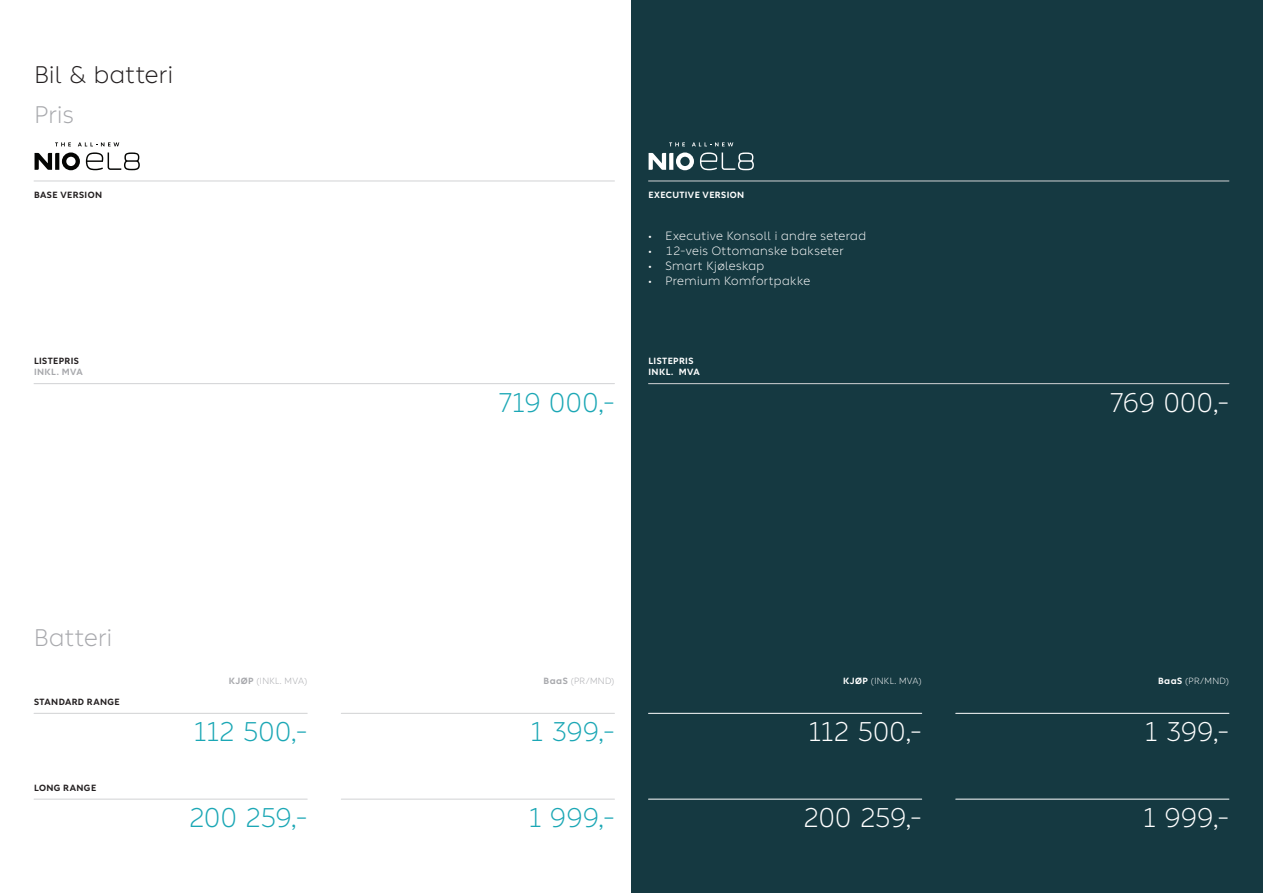
<style>
.page{position:relative;width:1263px;height:893px;background:#fff}
.page>*{position:absolute;margin:0;border:0;box-sizing:border-box;transform-origin:0 0}
.t1{font:300 27px "Blue Sky Standard";letter-spacing:.005em;color:#1ba7b5}
.t2{font:300 27px "Blue Sky Standard";letter-spacing:.005em;color:#fff}
.t3{font:300 24px "Blue Sky Standard";letter-spacing:.015em;color:#231f20}
.t4{font:300 24px "Blue Sky Standard";letter-spacing:.015em;color:#a8a9ad}
.t5{font:300 12px "Blue Sky Standard";letter-spacing:.03em;color:#fff}
.t6{font:700 9px "Blue Sky Standard";letter-spacing:.045em;color:#231f20}
.t7{font:700 9px/12px "Blue Sky Standard";letter-spacing:.045em;color:#fff}
.t8{font:300 9px "Blue Sky Standard";letter-spacing:.035em;color:#a8a9ad}
.t9{font:300 9px "Blue Sky Standard";letter-spacing:.035em;color:#fff}
.t10{font:700 9px "Blue Sky Standard";letter-spacing:.045em;color:#a8a9ad}
.s1{font-weight:400;font-size:9px}
.s2{font-weight:700}
</style>
<div class="page">
<div style="left:631px;top:0;width:632px;height:893px;background:#153941"></div>
<hr style="left:648px;top:181px;width:581px;height:1px;background:#d1d2d4">
<hr style="left:34px;top:181px;width:580px;height:1px;background:#d1d2d4">
<hr style="left:34px;top:383px;width:580px;height:1px;background:#d1d2d4">
<hr style="left:34px;top:713px;width:273px;height:1px;background:#d1d2d4">
<hr style="left:648px;top:713px;width:274px;height:1px;background:#fff">
<hr style="left:341px;top:713px;width:273px;height:1px;background:#d1d2d4">
<hr style="left:956px;top:713px;width:273px;height:1px;background:#fff">
<hr style="left:34px;top:799px;width:273px;height:1px;background:#d1d2d4">
<hr style="left:648px;top:799px;width:274px;height:1px;background:#fff">
<hr style="left:341px;top:799px;width:273px;height:1px;background:#d1d2d4">
<hr style="left:956px;top:799px;width:273px;height:1px;background:#fff">
<hr style="left:648px;top:383px;width:581px;height:1px;background:#d1d2d4">
<svg style="left:86px;top:152px;width:54px;height:18px"></svg>
<svg style="left:35px;top:152px;width:45px;height:18px"></svg>
<svg style="left:55px;top:142px;width:16px;height:4px"></svg>
<svg style="left:78px;top:142px;width:41px;height:4px"></svg>
<svg style="left:700px;top:152px;width:54px;height:18px"></svg>
<svg style="left:649px;top:152px;width:45px;height:18px"></svg>
<svg style="left:669px;top:142px;width:16px;height:4px"></svg>
<svg style="left:692px;top:142px;width:41px;height:4px"></svg>
<h2 class="t3" style="left:34px;top:62px;width:140px">Bil &amp; batteri</h2>
<h2 class="t4" style="left:34px;top:102px;width:41px">Pris</h2>
<p class="t6" style="left:34px;top:190px;width:70px">BASE VERSION</p>
<p class="t7" style="left:648px;top:189px;width:97px">EXECUTIVE VERSION</p>
<p class="t6" style="left:34px;top:355px;width:47px">LISTEPRIS</p>
<p class="t10" style="left:34px;top:367px;width:50px">INKL. MVA</p>
<h1 class="t1" style="left:498px;top:388px;width:118px">719 000,-</h1>
<p class="t5" style="left:648px;top:229px;width:219px"><span class="s1">•</span> Executive Konsoll i andre seterad</p>
<p class="t5" style="left:648px;top:244px;width:197px"><span class="s1">•</span> 12-veis Ottomanske bakseter</p>
<p class="t5" style="left:648px;top:259px;width:117px"><span class="s1">•</span> Smart Kjøleskap</p>
<p class="t5" style="left:648px;top:274px;width:163px"><span class="s1">•</span> Premium Komfortpakke</p>
<p class="t7" style="left:648px;top:354px;width:53px">LISTEPRIS<br>INKL. MVA</p>
<h1 class="t2" style="left:1110px;top:388px;width:121px">769 000,-</h1>
<h2 class="t4" style="left:34px;top:625px;width:80px">Batteri</h2>
<p class="t6" style="left:34px;top:697px;width:87px">STANDARD RANGE</p>
<p class="t6" style="left:34px;top:783px;width:64px">LONG RANGE</p>
<p class="t8" style="left:229px;top:676px;width:80px"><span class="s2">KJØP</span> (INKL. MVA)</p>
<p class="t8" style="left:544px;top:676px;width:72px"><span class="s2">BaaS</span> (PR/MND)</p>
<p class="t9" style="left:843px;top:676px;width:80px"><span class="s2">KJØP</span> (INKL. MVA)</p>
<p class="t9" style="left:1158px;top:676px;width:72px"><span class="s2">BaaS</span> (PR/MND)</p>
<h1 class="t1" style="left:195px;top:717px;width:114px">112 500,-</h1>
<h1 class="t1" style="left:531px;top:717px;width:85px">1 399,-</h1>
<h1 class="t2" style="left:809px;top:717px;width:114px">112 500,-</h1>
<h1 class="t2" style="left:1145px;top:717px;width:85px">1 399,-</h1>
<h1 class="t1" style="left:189px;top:803px;width:120px">200 259,-</h1>
<h1 class="t1" style="left:529px;top:803px;width:87px">1 999,-</h1>
<h1 class="t2" style="left:803px;top:803px;width:120px">200 259,-</h1>
<h1 class="t2" style="left:1144px;top:803px;width:87px">1 999,-</h1>
</div>
